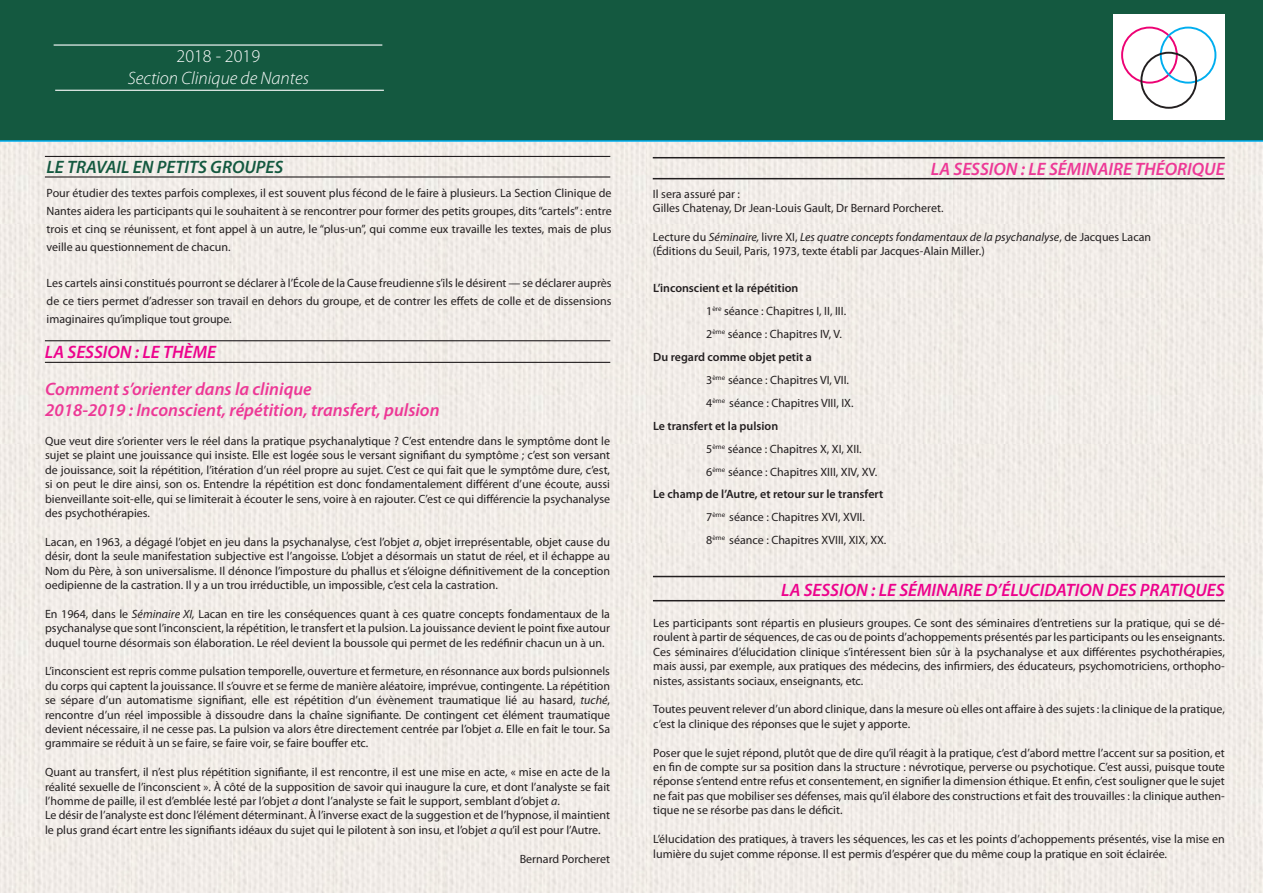
<style>
.page{position:relative;width:1263px;height:893px;background:#fff}
.page>*{position:absolute;margin:0;border:0;box-sizing:border-box;transform-origin:0 0}
.t1{font:italic 600 18px/21.6px "Myriad Pro";color:#ed3896}
.t2{font:italic 600 18px "Myriad Pro";color:#ed028c}
.t3{font:italic 600 18px "Myriad Pro";color:#145940}
.t4{font:italic 300 18px "Myriad Pro";color:#fff}
.t5{font:300 18px "Myriad Pro";color:#fff}
.t6{font:12px/14.4px "Myriad Pro";color:#231f20;text-align:justify}
.t7{font:600 12px "Myriad Pro";color:#231f20}
.s1{font-style:italic}
</style>
<div class="page">
<img style="left:0;top:142px;width:446px;height:157px">
<img style="left:446px;top:142px;width:515px;height:157px">
<img style="left:961px;top:142px;width:302px;height:157px">
<img style="left:0;top:299px;width:446px;height:245px">
<div style="left:446px;top:299px;width:515px;height:245px;background:#f1ece8"></div>
<div style="left:961px;top:299px;width:302px;height:245px;background:#f1ece8"></div>
<div style="left:0;top:544px;width:446px;height:349px;background:#f1ece8"></div>
<img style="left:446px;top:544px;width:515px;height:349px">
<div style="left:961px;top:544px;width:302px;height:349px;background:#f1ece8"></div>
<div style="left:0;top:0;width:1263px;height:142px;background:#145940"></div>
<hr style="left:653px;top:157px;width:572px;height:1px;background:#231f20">
<hr style="left:653px;top:178px;width:572px;height:1px;background:#231f20">
<hr style="left:653px;top:576px;width:572px;height:1px;background:#231f20">
<hr style="left:653px;top:600px;width:572px;height:1px;background:#231f20">
<hr style="left:45px;top:156px;width:565px;height:1px;background:#231f20">
<hr style="left:45px;top:176px;width:565px;height:2px;background:#231f20">
<hr style="left:45px;top:340px;width:565px;height:1px;background:#231f20">
<hr style="left:45px;top:362px;width:565px;height:1px;background:#231f20">
<hr style="left:54px;top:44px;width:328px;height:2px;background:#fff">
<hr style="left:55px;top:90px;width:329px;height:1px;background:#fff">
<div style="left:1113px;top:14px;width:112px;height:105px;background:#fff"></div>
<div style="left:1121px;top:27px;width:57px;height:57px;border:2px solid #ed0274;border-radius:50%"></div>
<div style="left:1160px;top:27px;width:56px;height:57px;border:2px solid #00aeef;border-radius:50%"></div>
<div style="left:1140px;top:52px;width:57px;height:57px;border:2px solid #231f20;border-radius:50%"></div>
<h1 class="t5" style="left:177px;top:46px;width:85px">2018 - 2019</h1>
<h1 class="t4" style="left:128px;top:67px;width:183px">Section Clinique de Nantes</h1>
<h1 class="t3" style="left:46px;top:156px;width:238px">LE TRAVAIL EN PETITS GROUPES</h1>
<p class="t6" style="left:47px;top:184px;width:567px;line-height:18px">Pour étudier des textes parfois complexes, il est souvent plus fécond de le faire à plusieurs. La Section Clinique de Nantes aidera les participants qui le souhaitent à se rencontrer pour former des petits groupes, dits “cartels” : entre trois et cinq se réunissent, et font appel à un autre, le “plus-un”, qui comme eux travaille les textes, mais de plus veille au questionnement de chacun.</p>
<p class="t6" style="left:47px;top:273px;width:566px;line-height:18px">Les cartels ainsi constitués pourront se déclarer à l’École de la Cause freudienne s’ils le désirent — se déclarer auprès de ce tiers permet d’adresser son travail en dehors du groupe, et de contrer les effets de colle et de dissensions imaginaires qu’implique tout groupe.</p>
<h1 class="t2" style="left:45px;top:340px;width:173px">LA SESSION : LE THÈME</h1>
<h1 class="t1" style="left:45px;top:377px;width:396px">Comment s’orienter dans la clinique<br>2018-2019 : Inconscient, répétition, transfert, pulsion</h1>
<p class="t6" style="left:45px;top:433px;width:566px">Que veut dire s’orienter vers le réel dans la pratique psychanalytique ? C’est entendre dans le symptôme dont le sujet se plaint une jouissance qui insiste. Elle est logée sous le versant signifiant du symptôme ; c’est son versant de jouissance, soit la répétition, l’itération d’un réel propre au sujet. C’est ce qui fait que le symptôme dure, c’est, si on peut le dire ainsi, son os. Entendre la répétition est donc fondamentalement différent d’une écoute, aussi bienveillante soit-elle, qui se limiterait à écouter le sens, voire à en rajouter. C’est ce qui différencie la psychanalyse des psychothérapies.</p>
<p class="t6" style="left:45px;top:534px;width:566px">Lacan, en 1963, a dégagé l’objet en jeu dans la psychanalyse, c’est l’objet <span class="s1">a</span>, objet irreprésentable, objet cause du désir, dont la seule manifestation subjective est l’angoisse. L’objet a désormais un statut de réel, et il échappe au Nom du Père, à son universalisme. Il dénonce l’imposture du phallus et s’éloigne définitivement de la conception oedipienne de la castration. Il y a un trou irréductible, un impossible, c’est cela la castration.</p>
<p class="t6" style="left:45px;top:606px;width:566px">En 1964, dans le <span class="s1">Séminaire XI,</span> Lacan en tire les conséquences quant à ces quatre concepts fondamentaux de la psychanalyse que sont l’inconscient, la répétition, le transfert et la pulsion. La jouissance devient le point fixe autour duquel tourne désormais son élaboration. Le réel devient la boussole qui permet de les redéfinir chacun un à un.</p>
<p class="t6" style="left:45px;top:664px;width:566px">L’inconscient est repris comme pulsation temporelle, ouverture et fermeture, en résonnance aux bords pulsionnels du corps qui captent la jouissance. Il s’ouvre et se ferme de manière aléatoire, imprévue, contingente. La répétition se sépare d’un automatisme signifiant, elle est répétition d’un évènement traumatique lié au hasard, <span class="s1">tuché</span>, rencontre d’un réel impossible à dissoudre dans la chaîne signifiante. De contingent cet élément traumatique devient nécessaire, il ne cesse pas. La pulsion va alors être directement centrée par l’objet <span class="s1">a</span>. Elle en fait le tour. Sa grammaire se réduit à un se faire, se faire voir, se faire bouffer etc.</p>
<p class="t6" style="left:45px;top:765px;width:566px;text-align:left">Quant au transfert, il n’est plus répétition signifiante, il est rencontre, il est une mise en acte, « mise en acte de la réalité sexuelle de l’inconscient ». À côté de la supposition de savoir qui inaugure la cure, et dont l’analyste se fait l’homme de paille, il est d’emblée lesté par l’objet <span class="s1">a</span> dont l’analyste se fait le support, semblant d’objet <span class="s1">a</span>.<br>Le désir de l’analyste est donc l’élément déterminant. À l’inverse exact de la suggestion et de l’hypnose, il maintient le plus grand écart entre les signifiants idéaux du sujet qui le pilotent à son insu, et l’objet <span class="s1">a</span> qu’il est pour l’Autre.</p>
<p class="t6" style="left:520px;top:851px;width:92px">Bernard Porcheret</p>
<h1 class="t1" style="left:931px;top:158px;width:295px">LA SESSION : LE SÉMINAIRE THÉORIQUE</h1>
<p class="t6" style="left:653px;top:186px;width:292px">Il sera assuré par :<br>Gilles Chatenay, Dr Jean-Louis Gault, Dr Bernard Porcheret.</p>
<p class="t6" style="left:653px;top:230px;width:500px">Lecture du <span class="s1">Séminaire,</span> livre XI, <span class="s1">Les quatre concepts fondamentaux de la psychanalyse</span>, de Jacques Lacan (Éditions du Seuil, Paris, 1973, texte établi par Jacques-Alain Miller.)</p>
<p class="t7" style="left:653px;top:281px;width:147px">L’inconscient et la répétition</p>
<p class="t6" style="left:706px;top:304px;width:141px">1<sup>ère</sup> séance : Chapitres I, II, III.</p>
<p class="t6" style="left:706px;top:327px;width:137px">2<sup>ème</sup> séance : Chapitres IV, V.</p>
<p class="t7" style="left:653px;top:349px;width:160px">Du regard comme objet petit a</p>
<p class="t6" style="left:706px;top:372px;width:144px">3<sup>ème</sup> séance : Chapitres VI, VII.</p>
<p class="t6" style="left:706px;top:395px;width:149px">4<sup>ème</sup> séance : Chapitres VIII, IX.</p>
<p class="t7" style="left:653px;top:418px;width:127px">Le transfert et la pulsion</p>
<p class="t6" style="left:706px;top:441px;width:157px">5<sup>ème</sup> séance : Chapitres X, XI, XII.</p>
<p class="t6" style="left:706px;top:464px;width:172px">6<sup>ème</sup> séance : Chapitres XIII, XIV, XV.</p>
<p class="t7" style="left:653px;top:487px;width:232px">Le champ de l’Autre, et retour sur le transfert</p>
<p class="t6" style="left:706px;top:510px;width:160px">7<sup>ème</sup> séance : Chapitres XVI, XVII.</p>
<p class="t6" style="left:706px;top:533px;width:182px">8<sup>ème</sup> séance : Chapitres XVIII, XIX, XX.</p>
<h1 class="t2" style="left:781px;top:579px;width:445px">LA SESSION : LE SÉMINAIRE D’ÉLUCIDATION DES PRATIQUES</h1>
<p class="t6" style="left:653px;top:616px;width:573px">Les participants sont répartis en plusieurs groupes. Ce sont des séminaires d’entretiens sur la pratique, qui se dé&shy;roulent à partir de séquences, de cas ou de points d’achoppements présentés par les participants ou les enseignants.<br>Ces séminaires d’élucidation clinique s’intéressent bien sûr à la psychanalyse et aux différentes psychothérapies, mais aussi, par exemple, aux pratiques des médecins, des infirmiers, des éducateurs, psychomotriciens, orthopho&shy;nistes, assistants sociaux, enseignants, etc.</p>
<p class="t6" style="left:653px;top:702px;width:573px">Toutes peuvent relever d’un abord clinique, dans la mesure où elles ont affaire à des sujets : la clinique de la pratique, c’est la clinique des réponses que le sujet y apporte.</p>
<p class="t6" style="left:653px;top:745px;width:573px">Poser que le sujet répond, plutôt que de dire qu’il réagit à la pratique, c’est d’abord mettre l’accent sur sa position, et en fin de compte sur sa position dans la structure : névrotique, perverse ou psychotique. C’est aussi, puisque toute réponse s’entend entre refus et consentement, en signifier la dimension éthique. Et enfin, c’est souligner que le sujet ne fait pas que mobiliser ses défenses, mais qu’il élabore des constructions et fait des trouvailles : la clinique authen&shy;tique ne se résorbe pas dans le déficit.</p>
<p class="t6" style="left:653px;top:832px;width:573px">L’élucidation des pratiques, à travers les séquences, les cas et les points d’achoppements présentés, vise la mise en lumière du sujet comme réponse. Il est permis d’espérer que du même coup la pratique en soit éclairée.</p>
</div>
